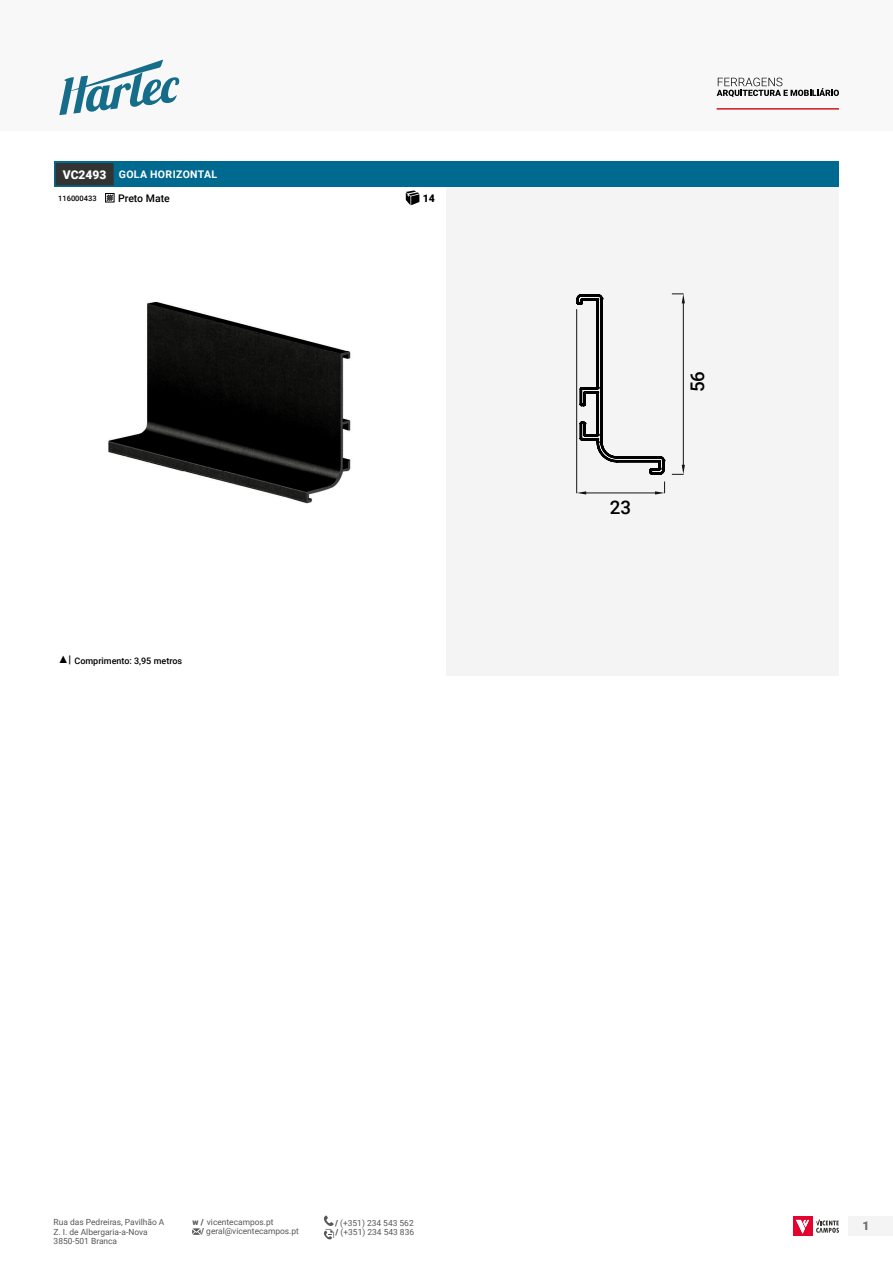
<style>
.page{position:relative;width:893px;height:1263px;background:#fff}
.page>*{position:absolute;margin:0;border:0;box-sizing:border-box;transform-origin:0 0}
.t1{font:500 18.75px "Roboto";color:#000}
.t2{font:900 12px "Roboto";color:#706f6f}
.t3{font:700 10.5px "Roboto";letter-spacing:.035em;color:#fff}
.t4{font:500 10.5px "Roboto";color:#000}
.t5{font:900 10.5px "Roboto";color:#000}
.t6{font:500 9px "Roboto";color:#000}
.t7{font:8.4px/9.6px "Roboto";color:#575756}
.t8{font:500 7.5px "Roboto";color:#000}
.s1{font-weight:900;font-size:12px}
.s2{font-family:"Times New Roman";font-weight:400;font-size:10.5px}
.s3{font-weight:900;font-size:10.5px}
.s4{font-weight:900}
</style>
<div class="page">
<div style="left:0;top:0;width:893px;height:131px;background:#f8f8f8"></div>
<svg style="left:59px;top:60px;width:120px;height:55px"></svg>
<div style="left:849px;top:1216px;width:44px;height:20px;background:#f4f4f4"></div>
<svg style="left:717px;top:78px;width:122px;height:19px"></svg>
<hr style="left:717px;top:108px;width:122px;height:2px;background:#cd171a">
<div style="left:793px;top:1216px;width:19px;height:20px;background:#e4032e"></div>
<svg style="left:796px;top:1220px;width:13px;height:14px"></svg>
<svg style="left:816px;top:1219px;width:23px;height:14px"></svg>
<svg style="left:192px;top:1228px;width:9px;height:7px"></svg>
<svg style="left:324px;top:1215px;width:10px;height:24px"></svg>
<div style="left:446px;top:187px;width:393px;height:489px;background:#f4f4f4"></div>
<svg style="left:576px;top:294px;width:90px;height:182px"></svg>
<hr style="left:683px;top:301px;width:1px;height:166px;background:#171212">
<svg style="left:672px;top:465px;width:13px;height:10px"></svg>
<svg style="left:672px;top:293px;width:13px;height:10px"></svg>
<hr style="left:576px;top:309px;width:1px;height:184px;background:#171212">
<hr style="left:583px;top:492px;width:75px;height:1px;background:#171212">
<svg style="left:577px;top:491px;width:9px;height:3px"></svg>
<svg style="left:655px;top:482px;width:10px;height:12px"></svg>
<img style="left:109px;top:301px;width:242px;height:203px">
<div style="left:54px;top:162px;width:785px;height:25px;background:#00698f"></div>
<div style="left:54px;top:162px;width:61px;height:25px;background:#333332;border:2px solid #00698f"></div>
<svg style="left:406px;top:190px;width:13px;height:15px"></svg>
<svg style="left:105px;top:193px;width:10px;height:10px"></svg>
<p class="t3" style="left:63px;top:167px;width:156px"><span class="s1">VC2493</span> GOLA HORIZONTAL</p>
<p class="t8" style="left:58px;top:193px;width:40px">116000433</p>
<p class="t4" style="left:118px;top:191px;width:53px">Preto Mate</p>
<p class="t5" style="left:423px;top:191px;width:14px">14</p>
<p class="t6" style="left:58px;top:654px;width:125px"><span class="s2">▲</span><span class="s3">|</span> Comprimento: 3,95 metros</p>
<h1 class="t1" style="left:610px;top:494px;width:23px">23</h1>
<h1 class="t1" style="left:684px;top:392px;width:23px;rotate:-90deg">56</h1>
<p class="t7" style="left:54px;top:1217px;width:112px">Rua das Pedreiras, Pavilhão A</p>
<p class="t7" style="left:335px;top:1217px;width:80px"><span class="s4">/</span> (+351) 234 543 562</p>
<p class="t7" style="left:54px;top:1226px;width:96px">Z. I. de Albergaria-a-Nova<br>3850-501 Branca</p>
<p class="t7" style="left:201px;top:1217px;width:99px;line-height:9.1px;text-indent:-9px"><span class="s4">w /</span> vicentecampos.pt<br><span class="s4">/</span> geral@vicentecampos.pt</p>
<p class="t7" style="left:336px;top:1227px;width:80px"><span class="s4">/</span> (+351) 234 543 836</p>
<h2 class="t2" style="left:862px;top:1217px;width:8px">1</h2>
</div>
